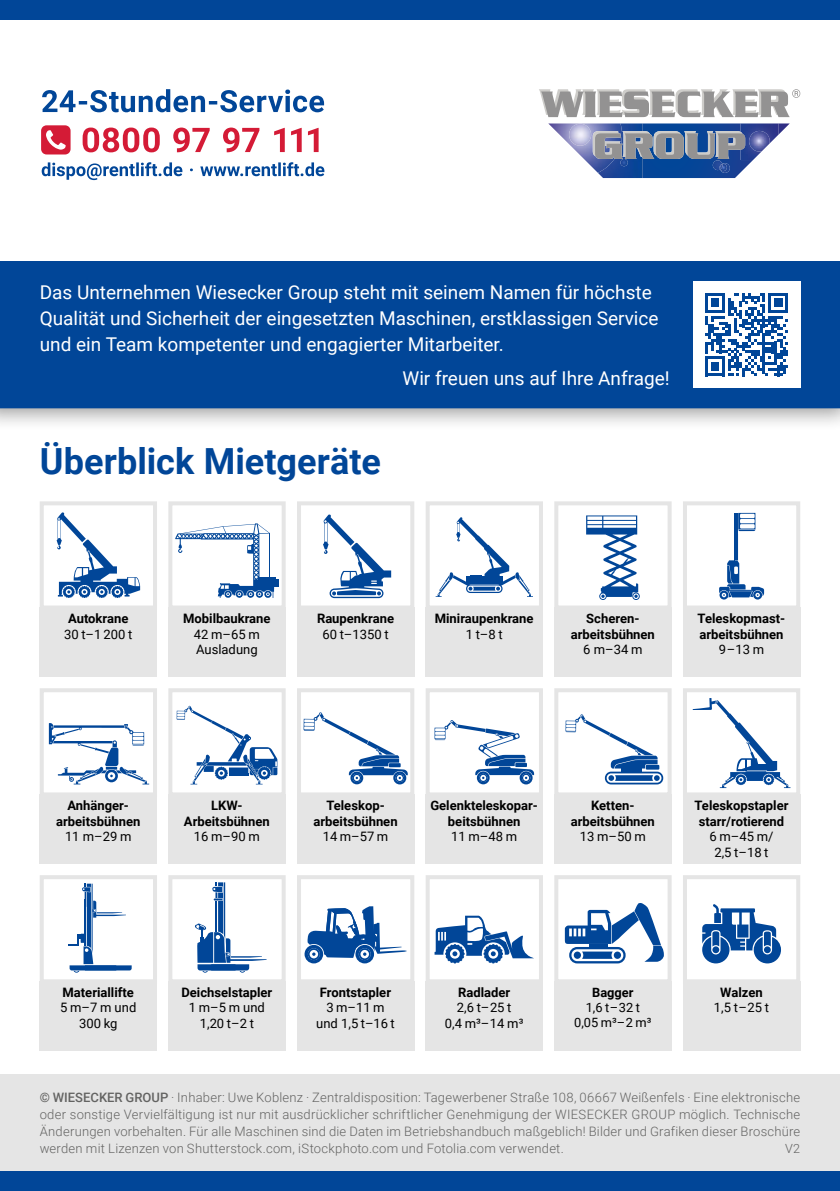
<style>
.page{position:relative;width:840px;height:1191px;background:#fff}
.page>*{position:absolute;margin:0;border:0;box-sizing:border-box;transform-origin:0 0}
.t1{font:700 36px "Roboto";color:#014698}
.t2{font:19px/26px "Roboto";color:#fff}
.t3{font:300 13px/17px "Roboto";letter-spacing:.02em;color:#636362;text-align:justify}
.t4{font:700 13px/15.6px "Roboto";color:#000;text-align:center}
.t5{font:13px/15.6px "Roboto";color:#000;text-align:center}
.t6{font:12.8px/15.4px "Roboto";color:#000;text-align:center}
.t7{font:700 12.8px "Roboto";color:#000}
.t8{font:300 12.6px "Roboto";color:#636362}
.s1{font-weight:500}
</style>
<div class="page">
<div style="left:0;top:246px;width:839px;height:185px;background:#000;opacity:.4"></div>
<div style="left:0;top:261px;width:839px;height:147px;background:#014698"></div>
<div style="left:0;top:1074px;width:839px;height:97px;background:#e5e5e5"></div>
<div style="left:0;top:17px;width:839px;height:244px;background:#fff"></div>
<svg style="left:42px;top:162px;width:282px;height:18px"></svg>
<svg style="left:41px;top:125px;width:277px;height:29px"></svg>
<svg style="left:42px;top:89px;width:282px;height:23px"></svg>
<svg style="left:539px;top:89px;width:260px;height:28px"></svg>
<svg style="left:548px;top:123px;width:241px;height:55px"></svg>
<img style="left:740px;top:133px;width:4px;height:17px">
<img style="left:748px;top:131px;width:21px;height:20px">
<img style="left:568px;top:124px;width:22px;height:22px;border-radius:11px">
<div style="left:692px;top:281px;width:107px;height:107px;background:#fff"></div>
<svg style="left:705px;top:293px;width:83px;height:83px"></svg>
<div style="left:0;top:0;width:839px;height:20px;background:#014698"></div>
<div style="left:0;top:1171px;width:839px;height:20px;background:#014698"></div>
<svg style="left:57px;top:512px;width:83px;height:86px"></svg>
<div style="left:258px;top:579px;width:21px;height:8px;background:#014698"></div>
<svg style="left:175px;top:523px;width:99px;height:75px"></svg>
<div style="left:259px;top:577px;width:17px;height:7px;background:#014698"></div>
<svg style="left:323px;top:514px;width:68px;height:84px"></svg>
<svg style="left:49px;top:723px;width:100px;height:61px"></svg>
<svg style="left:719px;top:513px;width:44px;height:86px"></svg>
<svg style="left:176px;top:705px;width:101px;height:79px"></svg>
<svg style="left:303px;top:712px;width:104px;height:72px"></svg>
<svg style="left:434px;top:720px;width:99px;height:64px"></svg>
<svg style="left:304px;top:906px;width:103px;height:57px"></svg>
<svg style="left:195px;top:882px;width:71px;height:90px"></svg>
<svg style="left:68px;top:883px;width:64px;height:89px"></svg>
<svg style="left:435px;top:517px;width:97px;height:80px"></svg>
<svg style="left:565px;top:714px;width:98px;height:70px"></svg>
<div style="left:40px;top:981px;width:117px;height:69px;background:#e5e5e5"></div>
<div style="left:40px;top:875px;width:117px;height:108px;border:4px solid #e5e5e5"></div>
<div style="left:40px;top:607px;width:117px;height:70px;background:#e5e5e5"></div>
<div style="left:40px;top:501px;width:117px;height:108px;border:4px solid #e5e5e5"></div>
<div style="left:40px;top:794px;width:117px;height:70px;background:#e5e5e5"></div>
<div style="left:40px;top:688px;width:117px;height:108px;border:4px solid #e5e5e5"></div>
<div style="left:168px;top:981px;width:117px;height:69px;background:#e5e5e5"></div>
<div style="left:168px;top:875px;width:117px;height:108px;border:4px solid #e5e5e5"></div>
<div style="left:168px;top:607px;width:117px;height:70px;background:#e5e5e5"></div>
<div style="left:168px;top:501px;width:117px;height:108px;border:4px solid #e5e5e5"></div>
<div style="left:168px;top:794px;width:117px;height:70px;background:#e5e5e5"></div>
<div style="left:168px;top:688px;width:117px;height:108px;border:4px solid #e5e5e5"></div>
<div style="left:297px;top:981px;width:117px;height:69px;background:#e5e5e5"></div>
<div style="left:297px;top:875px;width:117px;height:108px;border:4px solid #e5e5e5"></div>
<div style="left:297px;top:607px;width:117px;height:70px;background:#e5e5e5"></div>
<div style="left:297px;top:501px;width:117px;height:108px;border:4px solid #e5e5e5"></div>
<div style="left:297px;top:794px;width:117px;height:70px;background:#e5e5e5"></div>
<div style="left:297px;top:688px;width:117px;height:108px;border:4px solid #e5e5e5"></div>
<div style="left:425px;top:981px;width:117px;height:69px;background:#e5e5e5"></div>
<div style="left:425px;top:875px;width:117px;height:108px;border:4px solid #e5e5e5"></div>
<div style="left:425px;top:607px;width:117px;height:70px;background:#e5e5e5"></div>
<div style="left:425px;top:501px;width:117px;height:108px;border:4px solid #e5e5e5"></div>
<div style="left:425px;top:794px;width:117px;height:70px;background:#e5e5e5"></div>
<div style="left:425px;top:688px;width:117px;height:108px;border:4px solid #e5e5e5"></div>
<div style="left:554px;top:981px;width:117px;height:69px;background:#e5e5e5"></div>
<div style="left:554px;top:875px;width:117px;height:108px;border:4px solid #e5e5e5"></div>
<div style="left:554px;top:607px;width:117px;height:70px;background:#e5e5e5"></div>
<div style="left:554px;top:501px;width:117px;height:108px;border:4px solid #e5e5e5"></div>
<div style="left:554px;top:794px;width:117px;height:70px;background:#e5e5e5"></div>
<div style="left:554px;top:688px;width:117px;height:108px;border:4px solid #e5e5e5"></div>
<div style="left:682px;top:981px;width:117px;height:69px;background:#e5e5e5"></div>
<div style="left:682px;top:875px;width:117px;height:108px;border:4px solid #e5e5e5"></div>
<div style="left:682px;top:607px;width:117px;height:70px;background:#e5e5e5"></div>
<div style="left:682px;top:501px;width:117px;height:108px;border:4px solid #e5e5e5"></div>
<div style="left:682px;top:794px;width:117px;height:70px;background:#e5e5e5"></div>
<div style="left:682px;top:688px;width:117px;height:108px;border:4px solid #e5e5e5"></div>
<svg style="left:586px;top:515px;width:53px;height:85px"></svg>
<svg style="left:692px;top:698px;width:98px;height:90px"></svg>
<svg style="left:434px;top:915px;width:99px;height:48px"></svg>
<svg style="left:564px;top:903px;width:99px;height:60px"></svg>
<svg style="left:613px;top:951px;width:7px;height:8px"></svg>
<svg style="left:702px;top:904px;width:78px;height:59px"></svg>
<div style="left:712px;top:946px;width:6px;height:7px;background:#014698;border-radius:50%"></div>
<h2 class="t2" style="left:40px;top:278px;width:620px">Das Unternehmen Wiesecker Group steht mit seinem Namen für höchste<br>Qualität und Sicherheit der eingesetzten Maschinen, erstklassigen Service und ein Team kompetenter und engagierter Mitarbeiter.</h2>
<h2 class="t2" style="left:402px;top:364px;width:268px">Wir freuen uns auf Ihre Anfrage!</h2>
<h1 class="t1" style="left:40px;top:436px;width:342px">Überblick Mietgeräte</h1>
<p class="t4" style="left:68px;top:610px;width:62px">Autokrane</p>
<p class="t5" style="left:64px;top:626px;width:70px">30 t–1 200 t</p>
<p class="t4" style="left:183px;top:610px;width:89px">Mobilbaukrane</p>
<p class="t5" style="left:194px;top:626px;width:67px;text-align:left">42 m–65 m<br>Ausladung</p>
<p class="t4" style="left:317px;top:610px;width:78px">Raupenkrane</p>
<p class="t5" style="left:322px;top:626px;width:68px">60 t–1350 t</p>
<p class="t4" style="left:434px;top:610px;width:100px">Miniraupenkrane</p>
<p class="t5" style="left:465px;top:626px;width:38px">1 t–8 t</p>
<p class="t4" style="left:570px;top:610px;width:86px">Scheren&shy;arbeitsbühnen</p>
<p class="t5" style="left:583px;top:641px;width:61px">6 m–34 m</p>
<p class="t4" style="left:697px;top:610px;width:89px;text-align:left">Teleskopmast&shy;arbeitsbühnen</p>
<p class="t5" style="left:718px;top:641px;width:47px">9–13 m</p>
<p class="t4" style="left:56px;top:797px;width:86px">Anhänger&shy;arbeitsbühnen</p>
<p class="t5" style="left:65px;top:828px;width:68px">11 m–29 m</p>
<p class="t4" style="left:184px;top:797px;width:87px">LKW-<br>Arbeitsbühnen</p>
<p class="t5" style="left:194px;top:828px;width:67px">16 m–90 m</p>
<p class="t4" style="left:313px;top:797px;width:86px">Teleskop&shy;arbeitsbühnen</p>
<p class="t5" style="left:322px;top:828px;width:67px">14 m–57 m</p>
<p class="t4" style="left:430px;top:797px;width:109px">Gelenkteleskopar&shy;beitsbühnen</p>
<p class="t5" style="left:451px;top:828px;width:67px">11 m–48 m</p>
<p class="t4" style="left:570px;top:797px;width:86px">Ketten&shy;arbeitsbühnen</p>
<p class="t5" style="left:579px;top:828px;width:67px">13 m–50 m</p>
<p class="t4" style="left:694px;top:797px;width:95px">Teleskopstapler starr/rotierend</p>
<p class="t5" style="left:709px;top:828px;width:65px">6 m–45 m/<br>2,5 t–18 t</p>
<p class="t4" style="left:62px;top:984px;width:73px">Materiallifte</p>
<p class="t5" style="left:60px;top:999px;width:78px">5 m–7 m und<br>300 kg</p>
<p class="t4" style="left:181px;top:984px;width:92px">Deichselstapler</p>
<p class="t5" style="left:189px;top:999px;width:78px">1 m–5 m und<br>1,20 t–2 t</p>
<p class="t4" style="left:320px;top:984px;width:73px">Frontstapler</p>
<p class="t5" style="left:316px;top:999px;width:80px">3 m–11 m und 1,5 t–16 t</p>
<p class="t4" style="left:458px;top:984px;width:54px">Radlader</p>
<p class="t5" style="left:444px;top:999px;width:80px">2,6 t–25 t<br>0,4 m³–14 m³</p>
<p class="t7" style="left:592px;top:983px;width:43px">Bagger</p>
<p class="t6" style="left:574px;top:999px;width:79px">1,6 t–32 t<br>0,05 m³–2 m³</p>
<p class="t4" style="left:719px;top:984px;width:44px">Walzen</p>
<p class="t5" style="left:713px;top:999px;width:57px">1,5 t–25 t</p>
<p class="t3" style="left:40px;top:1088px;width:761px"><span class="s1">© WIESECKER GROUP</span> · Inhaber: Uwe Koblenz · Zentraldisposition: Tagewerbener Straße 108, 06667 Weißenfels · Eine elektronische oder sonstige Vervielfältigung ist nur mit ausdrücklicher schriftlicher Genehmigung der WIESECKER GROUP möglich. Technische Änderungen vorbehalten. Für alle Maschinen sind die Daten im Betriebshandbuch maßgeblich! Bilder und Grafiken dieser Broschüre werden mit Lizenzen von Shutterstock.com, iStockphoto.com und Fotolia.com verwendet.</p>
<p class="t8" style="left:784px;top:1140px;width:17px">V2</p>
</div>
